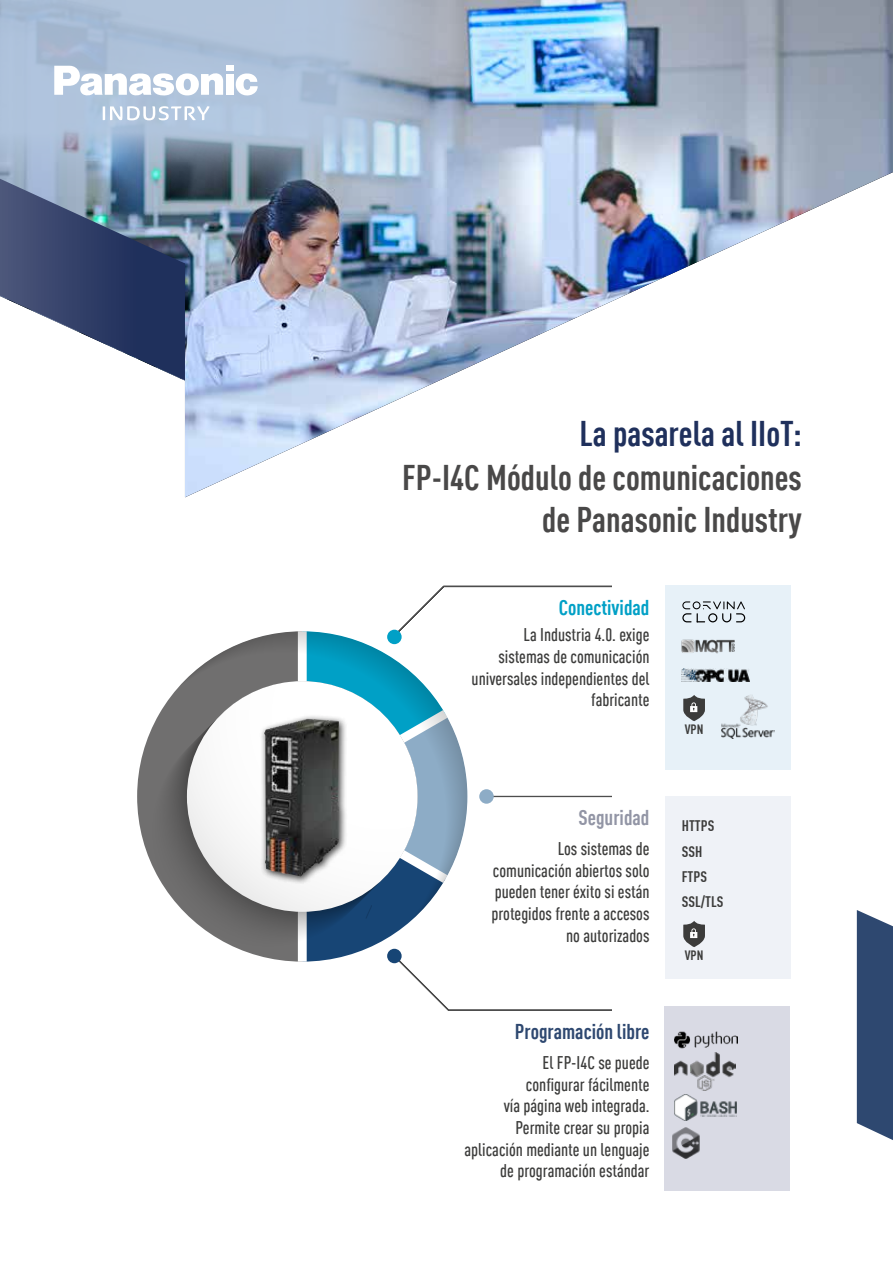
<style>
.page{position:relative;width:893px;height:1263px;background:#fff}
.page>*{position:absolute;margin:0;border:0;box-sizing:border-box;transform-origin:0 0}
.t1{font:700 condensed 34.95px/41.4px "DIN Pro";color:#494848;text-align:right}
.t2{font:700 condensed 34.95px "DIN Pro";color:#1f305c}
.t3{font:700 condensed 21px "DIN Pro";color:#2e4870}
.t4{font:700 condensed 21px "DIN Pro";color:#00a0c6}
.t5{font:700 condensed 21px "DIN Pro";color:#9295a5}
.t6{font:500 condensed 18px/21.6px "DIN Pro";color:#3c3c3b;text-align:right}
.t7{font:700 condensed 15px/25.2px "DIN Pro";color:#3c3c3b}
.t8{font:700 condensed 13.5px "DIN Pro";color:#3c3c3b}
</style>
<div class="page">
<svg style="left:137px;top:730px;width:153px;height:232px"></svg>
<svg style="left:151px;top:691px;width:139px;height:256px"></svg>
<svg style="left:175px;top:631px;width:115px;height:292px"></svg>
<svg style="left:290px;top:585px;width:321px;height:426px"></svg>
<div style="left:387px;top:630px;width:15px;height:14px;background:#00a0c6;border-radius:50%"></div>
<svg style="left:857px;top:910px;width:36px;height:230px;background:#3d557a"></svg>
<div style="left:259px;top:714px;width:89px;height:171px;background:#000;opacity:.75"></div>
<img style="left:264px;top:719px;width:75px;height:157px">
<div style="left:665px;top:796px;width:126px;height:183px;background:#eff2f7"></div>
<svg style="left:683px;top:921px;width:22px;height:26px"></svg>
<div style="left:665px;top:585px;width:126px;height:185px;background:#e7f1f8"></div>
<img style="left:681px;top:669px;width:68px;height:12px">
<img style="left:681px;top:639px;width:54px;height:30px">
<img style="left:721px;top:695px;width:53px;height:43px">
<svg style="left:683px;top:695px;width:22px;height:26px"></svg>
<svg style="left:682px;top:601px;width:63px;height:21px"></svg>
<div style="left:664px;top:1006px;width:126px;height:185px;background:#d9dae4"></div>
<img style="left:674px;top:1069px;width:60px;height:21px">
<img style="left:674px;top:1031px;width:63px;height:38px">
<img style="left:674px;top:1094px;width:62px;height:26px">
<img style="left:673px;top:1127px;width:27px;height:31px">
<img style="left:184px;top:0;width:709px;height:497px">
<svg style="left:0;top:0;width:495px;height:215px;background:#9fb3c9"></svg>
<svg style="left:0;top:179px;width:185px;height:201px"></svg>
<svg style="left:236px;top:73px;width:22px;height:23px"></svg>
<div style="left:226px;top:66px;width:8px;height:5px;background:#fff"></div>
<div style="left:226px;top:74px;width:8px;height:21px;background:#fff"></div>
<svg style="left:54px;top:66px;width:169px;height:30px"></svg>
<svg style="left:103px;top:106px;width:106px;height:14px"></svg>
<h1 class="t2" style="left:580px;top:408px;width:224px">La pasarela al IIoT:</h1>
<h1 class="t1" style="left:402px;top:455px;width:401px">FP-I4C Módulo de comunicaciones de Panasonic Industry</h1>
<p class="t4" style="left:559px;top:593px;width:92px">Conectividad</p>
<p class="t6" style="left:472px;top:623px;width:179px">La Industria 4.0. exige sistemas de comunicación universales independientes del fabricante</p>
<p class="t5" style="left:578px;top:802px;width:73px">Seguridad</p>
<p class="t6" style="left:491px;top:837px;width:160px">Los sistemas de comunicación abiertos solo pueden tener éxito si están protegidos frente a accesos no autorizados</p>
<p class="t3" style="left:515px;top:1016px;width:136px">Programación libre</p>
<p class="t6" style="left:464px;top:1051px;width:187px">El FP-I4C se puede<br>configurar fácilmente<br>vía página web integrada.<br>Permite crear su propia aplicación mediante un lenguaje de programación estándar</p>
<p class="t8" style="left:685px;top:719px;width:20px">VPN</p>
<p class="t7" style="left:682px;top:812px;width:43px">HTTPS<br>SSH<br>FTPS<br>SSL/TLS</p>
<p class="t8" style="left:685px;top:945px;width:20px">VPN</p>
</div>
